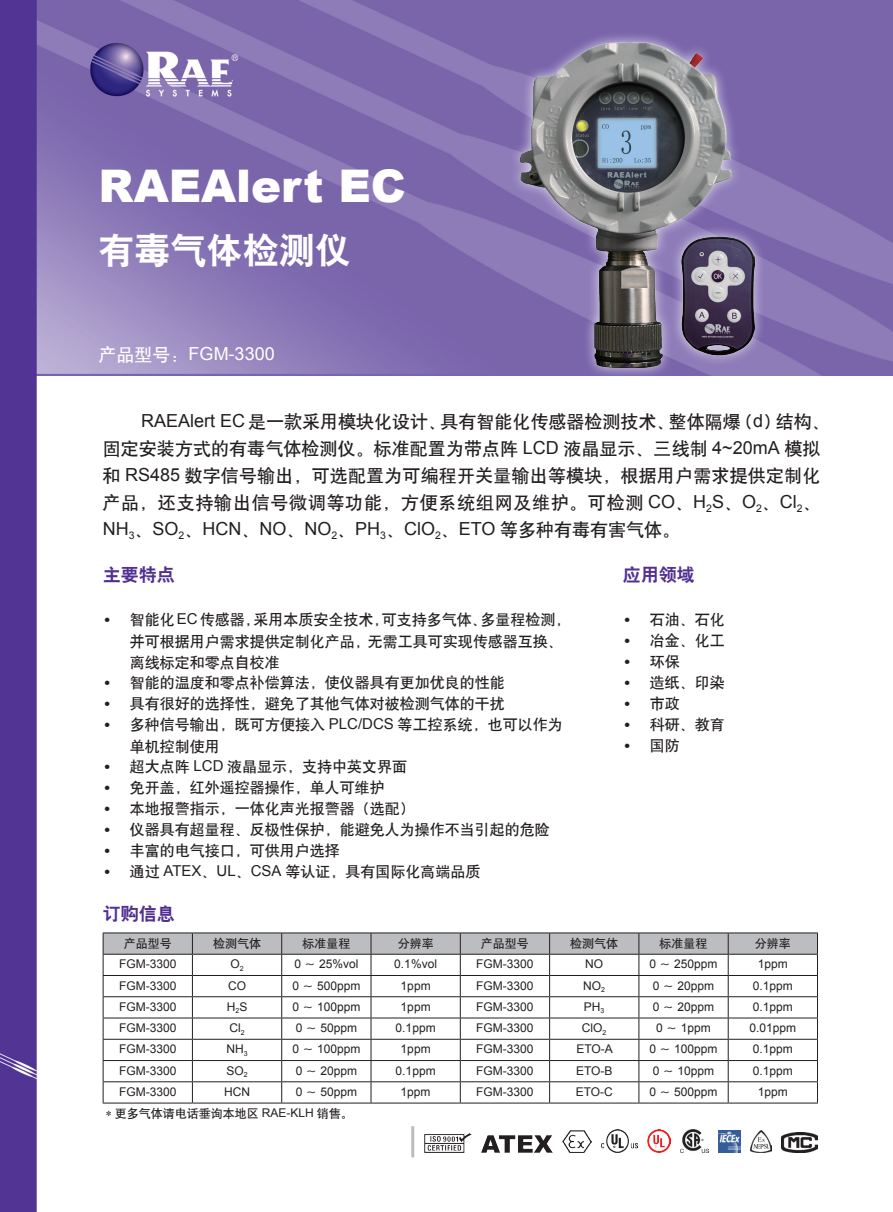
<style>
.page{position:relative;width:893px;height:1212px;background:#fff}
.page>*{position:absolute;margin:0;border:0;box-sizing:border-box;transform-origin:0 0}
.t1{font:900 45px "Arial";color:#fff}
.t2{font:36px "H Yb 2 gj";color:#fff}
.t3{font:18px/27px "H Yb 1 gj";letter-spacing:.01em;color:#231f20}
.t4{font:18px "Arial";color:#231f20}
.t5{font:18px "Arial";color:#fff}
.t6{font:18px "H Yb 2 gj";color:#523092}
.t7{font:15px/22.5px "H Yb 1 gj";color:#231f20}
.t8{font:12px "Arial";color:#231f20}
.t9{font:12px "H Yb 1 gj";color:#231f20}
.s1{font-family:"H Yb 1 gj"}
.s2{font-family:"Arial"}
.s3{font-family:"Sim Sun";font-size:18px}
</style>
<div class="page">
<img style="left:0;top:0;width:893px;height:1212px">
<img style="left:481px;top:1135px;width:72px;height:18px">
<hr style="left:411px;top:1126px;width:3px;height:31px;background:#231f20">
<img style="left:563px;top:1130px;width:28px;height:23px">
<img style="left:424px;top:1133px;width:47px;height:20px">
<img style="left:601px;top:1130px;width:37px;height:23px">
<img style="left:648px;top:1129px;width:23px;height:24px">
<img style="left:681px;top:1130px;width:28px;height:22px">
<img style="left:750px;top:1131px;width:21px;height:21px">
<hr style="left:103px;top:932px;width:89px;height:1px;background:#231f20">
<hr style="left:192px;top:932px;width:90px;height:1px;background:#231f20">
<hr style="left:282px;top:932px;width:89px;height:1px;background:#231f20">
<hr style="left:371px;top:932px;width:89px;height:1px;background:#231f20">
<hr style="left:460px;top:932px;width:90px;height:1px;background:#231f20">
<hr style="left:550px;top:932px;width:89px;height:1px;background:#231f20">
<hr style="left:639px;top:932px;width:89px;height:1px;background:#231f20">
<hr style="left:728px;top:932px;width:90px;height:1px;background:#231f20">
<svg style="left:103px;top:933px;width:715px;height:170px"></svg>
<hr style="left:103px;top:1103px;width:89px;height:1px;background:#231f20">
<hr style="left:192px;top:1103px;width:90px;height:1px;background:#231f20">
<hr style="left:282px;top:1103px;width:89px;height:1px;background:#231f20">
<hr style="left:371px;top:1103px;width:89px;height:1px;background:#231f20">
<hr style="left:460px;top:1103px;width:90px;height:1px;background:#231f20">
<hr style="left:550px;top:1103px;width:89px;height:1px;background:#231f20">
<hr style="left:639px;top:1103px;width:89px;height:1px;background:#231f20">
<hr style="left:728px;top:1103px;width:90px;height:1px;background:#231f20">
<img style="left:781px;top:1133px;width:37px;height:19px">
<img style="left:719px;top:1130px;width:21px;height:22px">
<div style="left:509px;top:31px;width:257px;height:348px;background:#fff;opacity:.75"></div>
<img style="left:521px;top:42px;width:233px;height:326px">
<h1 class="t1" style="left:99px;top:154px;width:309px">RAEAlert EC</h1>
<h2 class="t2" style="left:99px;top:232px;width:253px">有毒气体检测仪</h2>
<h3 class="t5" style="left:99px;top:342px;width:178px"><span class="s1">产品型号：</span>FGM-3300</h3>
<h3 class="t3" style="left:102px;top:408px;width:729px;text-indent:39px"><span class="s2">RAEAlert EC</span> 是一款采用模块化设计、具有智能化传感器检测技术、整体隔爆（<span class="s2">d</span>）结构、固定安装方式的有毒气体检测仪。标准配置为带点阵 <span class="s2">LCD</span> 液晶显示、三线制 <span class="s2">4~20mA</span> 模拟和 <span class="s2">RS485</span> 数字信号输出，可选配置为可编程开关量输出等模块，根据用户需求提供定制化产品，还支持输出信号微调等功能，方便系统组网及维护。可检测 <span class="s2">CO</span>、<span class="s2">H</span><sub>2</sub><span class="s2">S</span>、<span class="s2">O</span><sub>2</sub>、<span class="s2">Cl</span><sub>2</sub>、</h3>
<h3 class="t4" style="left:103px;top:517px;width:579px">NH<sub>3</sub><span class="s1">、</span>SO<sub>2</sub><span class="s1">、</span>HCN<span class="s1">、</span>NO<span class="s1">、</span>NO<sub>2</sub><span class="s1">、</span>PH<sub>3</sub><span class="s1">、</span>ClO<sub>2</sub><span class="s1">、</span>ETO <span class="s1">等多种有毒有害气体。</span></h3>
<h3 class="t6" style="left:103px;top:565px;width:73px">主要特点</h3>
<p class="t7" style="left:130px;top:608px;width:442px;text-indent:-27px"><span class="s3">•</span> 智能化<span class="s2">EC</span>传感器，采用本质安全技术，可支持多气体、多量程检测，并可根据用户需求提供定制化产品，无需工具可实现传感器互换、</p>
<p class="t7" style="left:130px;top:651px;width:152px">离线标定和零点自校准</p>
<p class="t7" style="left:103px;top:671px;width:403px"><span class="s3">•</span> 智能的温度和零点补偿算法，使仪器具有更加优良的性能</p>
<p class="t7" style="left:103px;top:692px;width:403px"><span class="s3">•</span> 具有很好的选择性，避免了其他气体对被检测气体的干扰</p>
<p class="t7" style="left:130px;top:713px;width:435px;text-indent:-27px"><span class="s3">•</span> 多种信号输出，既可方便接入 <span class="s2">PLC/DCS</span> 等工控系统，也可以作为单机控制使用</p>
<p class="t7" style="left:103px;top:755px;width:306px"><span class="s3">•</span> 超大点阵 <span class="s2">LCD</span> 液晶显示，支持中英文界面</p>
<p class="t7" style="left:103px;top:776px;width:283px"><span class="s3">•</span> 免开盖，红外遥控器操作，单人可维护</p>
<p class="t7" style="left:103px;top:797px;width:313px"><span class="s3">•</span> 本地报警指示，一体化声光报警器（选配）</p>
<p class="t7" style="left:103px;top:818px;width:448px"><span class="s3">•</span> 仪器具有超量程、反极性保护，能避免人为操作不当引起的危险</p>
<p class="t7" style="left:103px;top:839px;width:238px"><span class="s3">•</span> 丰富的电气接口，可供用户选择</p>
<p class="t7" style="left:103px;top:860px;width:379px"><span class="s3">•</span> 通过 <span class="s2">ATEX</span>、<span class="s2">UL</span>、<span class="s2">CSA</span> 等认证，具有国际化高端品质</p>
<h3 class="t6" style="left:623px;top:565px;width:73px">应用领域</h3>
<p class="t7" style="left:623px;top:608px;width:103px"><span class="s3">•</span> 石油、石化</p>
<p class="t7" style="left:623px;top:629px;width:103px"><span class="s3">•</span> 冶金、化工</p>
<p class="t7" style="left:623px;top:650px;width:58px"><span class="s3">•</span> 环保</p>
<p class="t7" style="left:623px;top:671px;width:103px"><span class="s3">•</span> 造纸、印染</p>
<p class="t7" style="left:623px;top:692px;width:58px"><span class="s3">•</span> 市政</p>
<p class="t7" style="left:623px;top:713px;width:103px"><span class="s3">•</span> 科研、教育</p>
<p class="t7" style="left:623px;top:734px;width:58px"><span class="s3">•</span> 国防</p>
<h3 class="t6" style="left:103px;top:905px;width:73px">订购信息</h3>
<p class="t9" style="left:124px;top:937px;width:49px">产品型号</p>
<p class="t9" style="left:213px;top:937px;width:49px">检测气体</p>
<p class="t9" style="left:302px;top:937px;width:49px">标准量程</p>
<p class="t9" style="left:398px;top:937px;width:37px">分辨率</p>
<p class="t9" style="left:481px;top:937px;width:49px">产品型号</p>
<p class="t9" style="left:570px;top:937px;width:49px">检测气体</p>
<p class="t9" style="left:660px;top:937px;width:49px">标准量程</p>
<p class="t9" style="left:755px;top:937px;width:38px">分辨率</p>
<p class="t8" style="left:119px;top:956px;width:59px">FGM-3300</p>
<p class="t8" style="left:230px;top:956px;width:15px">O<sub>2</sub></p>
<p class="t8" style="left:294px;top:956px;width:66px">0 <span class="s1">～</span> 25%vol</p>
<p class="t8" style="left:394px;top:956px;width:44px">0.1%vol</p>
<p class="t8" style="left:476px;top:956px;width:59px">FGM-3300</p>
<p class="t8" style="left:585px;top:956px;width:19px">NO</p>
<p class="t8" style="left:649px;top:956px;width:70px">0 <span class="s1">～</span> 250ppm</p>
<p class="t8" style="left:758px;top:956px;width:32px">1ppm</p>
<p class="t8" style="left:119px;top:977px;width:59px">FGM-3300</p>
<p class="t8" style="left:228px;top:977px;width:19px">CO</p>
<p class="t8" style="left:292px;top:977px;width:70px">0 <span class="s1">～</span> 500ppm</p>
<p class="t8" style="left:401px;top:977px;width:32px">1ppm</p>
<p class="t8" style="left:476px;top:977px;width:59px">FGM-3300</p>
<p class="t8" style="left:583px;top:977px;width:23px">NO<sub>2</sub></p>
<p class="t8" style="left:653px;top:977px;width:63px">0 <span class="s1">～</span> 20ppm</p>
<p class="t8" style="left:753px;top:977px;width:42px">0.1ppm</p>
<p class="t8" style="left:119px;top:999px;width:59px">FGM-3300</p>
<p class="t8" style="left:227px;top:999px;width:22px">H<sub>2</sub>S</p>
<p class="t8" style="left:292px;top:999px;width:70px">0 <span class="s1">～</span> 100ppm</p>
<p class="t8" style="left:401px;top:999px;width:32px">1ppm</p>
<p class="t8" style="left:476px;top:999px;width:59px">FGM-3300</p>
<p class="t8" style="left:584px;top:999px;width:22px">PH<sub>3</sub></p>
<p class="t8" style="left:653px;top:999px;width:63px">0 <span class="s1">～</span> 20ppm</p>
<p class="t8" style="left:753px;top:999px;width:42px">0.1ppm</p>
<p class="t8" style="left:119px;top:1020px;width:59px">FGM-3300</p>
<p class="t8" style="left:229px;top:1020px;width:17px">Cl<sub>2</sub></p>
<p class="t8" style="left:296px;top:1020px;width:63px">0 <span class="s1">～</span> 50ppm</p>
<p class="t8" style="left:396px;top:1020px;width:42px">0.1ppm</p>
<p class="t8" style="left:476px;top:1020px;width:59px">FGM-3300</p>
<p class="t8" style="left:582px;top:1020px;width:26px">ClO<sub>2</sub></p>
<p class="t8" style="left:656px;top:1020px;width:56px">0 <span class="s1">～</span> 1ppm</p>
<p class="t8" style="left:749px;top:1020px;width:48px">0.01ppm</p>
<p class="t8" style="left:119px;top:1041px;width:59px">FGM-3300</p>
<p class="t8" style="left:226px;top:1041px;width:23px">NH<sub>3</sub></p>
<p class="t8" style="left:292px;top:1041px;width:70px">0 <span class="s1">～</span> 100ppm</p>
<p class="t8" style="left:401px;top:1041px;width:32px">1ppm</p>
<p class="t8" style="left:476px;top:1041px;width:59px">FGM-3300</p>
<p class="t8" style="left:576px;top:1041px;width:38px">ETO-A</p>
<p class="t8" style="left:649px;top:1041px;width:70px">0 <span class="s1">～</span> 100ppm</p>
<p class="t8" style="left:753px;top:1041px;width:42px">0.1ppm</p>
<p class="t8" style="left:119px;top:1062px;width:59px">FGM-3300</p>
<p class="t8" style="left:226px;top:1062px;width:23px">SO<sub>2</sub></p>
<p class="t8" style="left:296px;top:1062px;width:63px">0 <span class="s1">～</span> 20ppm</p>
<p class="t8" style="left:396px;top:1062px;width:42px">0.1ppm</p>
<p class="t8" style="left:476px;top:1062px;width:59px">FGM-3300</p>
<p class="t8" style="left:576px;top:1062px;width:38px">ETO-B</p>
<p class="t8" style="left:653px;top:1062px;width:63px">0 <span class="s1">～</span> 10ppm</p>
<p class="t8" style="left:753px;top:1062px;width:42px">0.1ppm</p>
<p class="t8" style="left:119px;top:1084px;width:59px">FGM-3300</p>
<p class="t8" style="left:224px;top:1084px;width:27px">HCN</p>
<p class="t8" style="left:296px;top:1084px;width:63px">0 <span class="s1">～</span> 50ppm</p>
<p class="t8" style="left:401px;top:1084px;width:32px">1ppm</p>
<p class="t8" style="left:476px;top:1084px;width:59px">FGM-3300</p>
<p class="t8" style="left:576px;top:1084px;width:39px">ETO-C</p>
<p class="t8" style="left:649px;top:1084px;width:70px">0 <span class="s1">～</span> 500ppm</p>
<p class="t8" style="left:758px;top:1084px;width:32px">1ppm</p>
<p class="t9" style="left:103px;top:1107px;width:252px">＊更多气体请电话垂询本地区 <span class="s2">RAE-KLH</span> 销售。</p>
</div>
